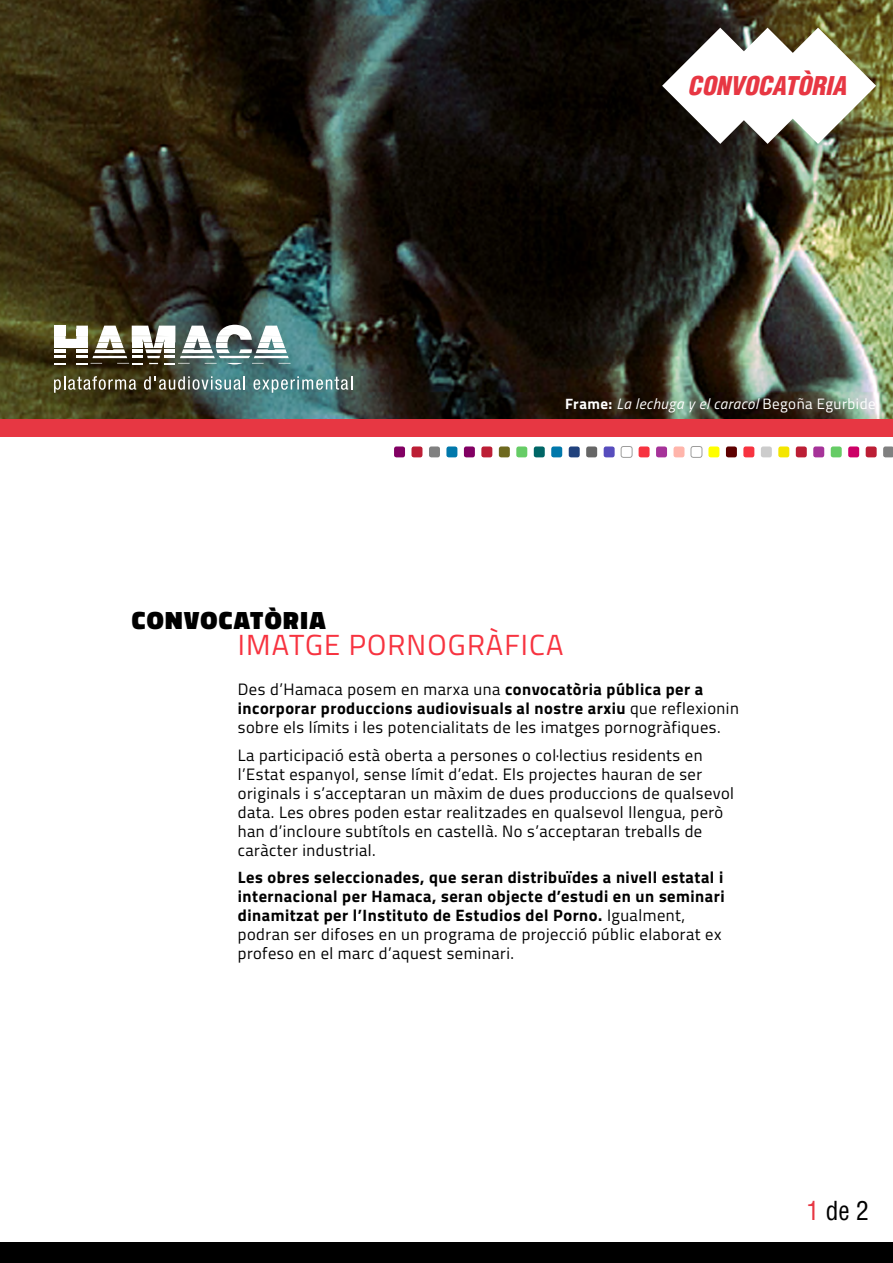
<style>
.page{position:relative;width:893px;height:1263px;background:#fff}
.page>*{position:absolute;margin:0;border:0;box-sizing:border-box;transform-origin:0 0}
.t1{font:29.1px "Titillium";letter-spacing:.04em;color:#f73340}
.t2{font:condensed 25.5px "Helvetica";color:#000}
.t3{font:900 25.35px "Titillium";letter-spacing:.06em;color:#000}
.t4{font:italic 900 condensed 25.2px "Helvetica";color:#e73743}
.t5{font:16.5px/18.9px "Titillium";letter-spacing:.03em;color:#000}
.t6{font:700 16.5px/18.9px "Titillium";letter-spacing:.03em;color:#000}
.t7{font:italic 15px "Titillium";letter-spacing:.03em;color:#fff}
.s1{font-weight:700;font-style:normal}
.s2{font-style:normal}
.s3{font-weight:700}
.s4{font-weight:400}
.s5{color:#e73743}
</style>
<div class="page">
<img style="left:0;top:0;width:893px;height:419px">
<div style="left:0;top:1243px;width:893px;height:20px;background:#000"></div>
<div style="left:656px;top:446px;width:11px;height:11px;background:#a63399;border-radius:2px"></div>
<div style="left:639px;top:446px;width:11px;height:11px;background:#f73340;border-radius:2px"></div>
<div style="left:778px;top:446px;width:11px;height:11px;background:#f4e600;border-radius:2px"></div>
<div style="left:796px;top:446px;width:11px;height:11px;background:#bc1e35;border-radius:2px"></div>
<div style="left:708px;top:446px;width:11px;height:11px;background:#ff0;border-radius:2px"></div>
<div style="left:726px;top:446px;width:11px;height:11px;background:#5e0000;border-radius:2px"></div>
<div style="left:743px;top:446px;width:11px;height:11px;background:#f73340;border-radius:2px"></div>
<div style="left:761px;top:446px;width:11px;height:11px;background:#ccc;border-radius:2px"></div>
<div style="left:411px;top:446px;width:11px;height:11px;background:#bc1e35;border-radius:2px"></div>
<div style="left:429px;top:446px;width:11px;height:11px;background:#808080;border-radius:2px"></div>
<div style="left:446px;top:446px;width:11px;height:11px;background:#0078ab;border-radius:2px"></div>
<div style="left:464px;top:446px;width:11px;height:11px;background:#820063;border-radius:2px"></div>
<div style="left:481px;top:446px;width:11px;height:11px;background:#bc1e35;border-radius:2px"></div>
<div style="left:499px;top:446px;width:11px;height:11px;background:#6e691f;border-radius:2px"></div>
<div style="left:516px;top:446px;width:11px;height:11px;background:#6c6;border-radius:2px"></div>
<div style="left:534px;top:446px;width:11px;height:11px;background:#066;border-radius:2px"></div>
<div style="left:551px;top:446px;width:11px;height:11px;background:#0078ab;border-radius:2px"></div>
<div style="left:569px;top:446px;width:11px;height:11px;background:#21427d;border-radius:2px"></div>
<div style="left:586px;top:446px;width:11px;height:11px;background:#666;border-radius:2px"></div>
<div style="left:604px;top:446px;width:11px;height:11px;background:#574dbd;border-radius:2px"></div>
<div style="left:621px;top:446px;width:11px;height:11px;border:1px solid #9d9d9c;border-radius:2px"></div>
<div style="left:394px;top:446px;width:11px;height:11px;background:#820063;border-radius:2px"></div>
<div style="left:673px;top:446px;width:11px;height:11px;background:#ffb5ab;border-radius:2px"></div>
<div style="left:691px;top:446px;width:11px;height:11px;border:1px solid #9d9d9c;border-radius:2px"></div>
<div style="left:813px;top:446px;width:11px;height:11px;background:#a63399;border-radius:2px"></div>
<div style="left:831px;top:446px;width:11px;height:11px;background:#6c6;border-radius:2px"></div>
<div style="left:848px;top:446px;width:11px;height:11px;background:#c06;border-radius:2px"></div>
<div style="left:866px;top:446px;width:11px;height:11px;background:#bc1e35;border-radius:2px"></div>
<svg style="left:883px;top:446px;width:10px;height:11px"></svg>
<div style="left:0;top:419px;width:893px;height:17px;background:#e73743"></div>
<svg style="left:662px;top:28px;width:214px;height:116px"></svg>
<svg style="left:54px;top:325px;width:237px;height:39px"></svg>
<svg style="left:54px;top:376px;width:82px;height:17px"></svg>
<svg style="left:144px;top:376px;width:101px;height:14px"></svg>
<svg style="left:253px;top:376px;width:99px;height:17px;background:#6e9698"></svg>
<h3 class="t4" style="left:688px;top:70px;width:160px">CONVOCATÒRIA</h3>
<p class="t7" style="left:565px;top:392px;width:312px"><span class="s1">Frame:</span> La lechuga y el caracol <span class="s2">Begoña Egurbide</span></p>
<h3 class="t3" style="left:132px;top:601px;width:195px">CONVOCATÒRIA</h3>
<h1 class="t1" style="left:238px;top:624px;width:327px">IMATGE PORNOGRÀFICA</h1>
<p class="t5" style="left:238px;top:679px;width:503px">Des d’Hamaca posem en marxa una <span class="s3">convocatòria pública per a incorporar produccions audiovisuals al nostre arxiu</span> que reflexionin sobre els límits i les potencialitats de les imatges pornogràfiques.</p>
<p class="t5" style="left:238px;top:745px;width:498px">La participació està oberta a persones o col·lectius residents en l’Estat espanyol, sense límit d’edat. Els projectes hauran de ser originals i s’acceptaran un màxim de dues produccions de qualsevol data. Les obres poden estar realitzades en qualsevol llengua, però han d’incloure subtítols en castellà. No s’acceptaran treballs de caràcter industrial.</p>
<p class="t6" style="left:238px;top:867px;width:488px">Les obres seleccionades, que seran distribuïdes a nivell estatal i internacional per Hamaca, seran objecte d’estudi en un seminari dinamitzat per l’Instituto de Estudios del Porno. <span class="s4">Igualment, podran ser difoses en un programa de projecció públic elaborat ex profeso en el marc d’aquest seminari.</span></p>
<h2 class="t2" style="left:806px;top:1195px;width:64px"><span class="s5">1</span> de 2</h2>
</div>
